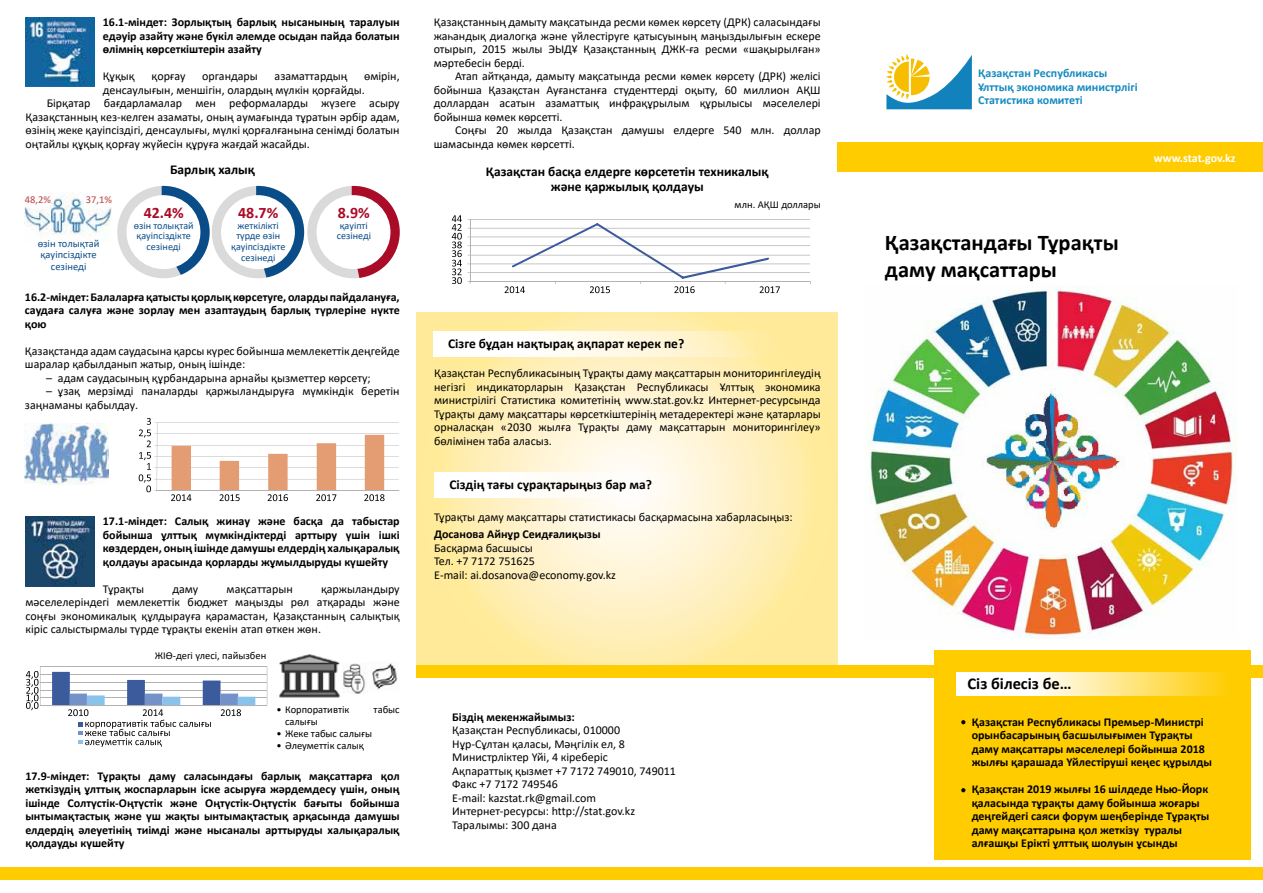
<style>
.page{position:relative;width:1263px;height:893px;background:#fff}
.page>*{position:absolute;margin:0;border:0;box-sizing:border-box;transform-origin:0 0}
.t1{font:700 22.5px/27px "Calibri";color:#000}
.t2{font:700 16.5px "Calibri";color:#000}
.t3{font:700 15.9px "Calibri";color:#aa0b28}
.t4{font:700 13.5px/15px "Calibri";color:#000;text-align:center}
.t5{font:12px/13.5px "Calibri";color:#000}
.t6{font:700 12px/13.5px "Calibri";color:#000;text-align:justify}
.t7{font:700 12px/13.5px "Calibri";color:#168abf}
.t8{font:700 12px "Calibri";letter-spacing:-.005em;color:#fff}
.t9{font:10.5px "Calibri";color:#000}
.t10{font:10.5px/11.2px "Calibri";color:#0a4c88;text-align:center}
.t11{font:10.5px "Calibri";color:#ba4345}
.t12{font:10.2px/10.8px "Calibri";color:#0a4c88;text-align:center}
</style>
<div class="page">
<div style="left:0;top:867px;width:1263px;height:13px;background:#fc0"></div>
<div style="left:417px;top:665px;width:846px;height:13px;background:#fc0"></div>
<div style="left:838px;top:142px;width:425px;height:30px;background:#fc0"></div>
<img style="left:865px;top:288px;width:371px;height:349px">
<svg style="left:417px;top:313px;width:421px;height:352px;background:#ffefb7"></svg>
<svg style="left:886px;top:54px;width:86px;height:55px"></svg>
<div style="left:935px;top:651px;width:316px;height:209px;background:#fc0"></div>
<div style="left:434px;top:472px;width:273px;height:25px;background:#fff"></div>
<svg style="left:434px;top:332px;width:343px;height:25px"></svg>
<svg style="left:956px;top:672px;width:267px;height:24px;background:#ffeda7"></svg>
<svg style="left:961px;top:720px;width:4px;height:4px"></svg>
<svg style="left:961px;top:788px;width:4px;height:4px"></svg>
<svg style="left:117px;top:186px;width:283px;height:92px"></svg>
<img style="left:25px;top:193px;width:87px;height:49px">
<img style="left:26px;top:17px;width:68px;height:70px">
<img style="left:26px;top:517px;width:68px;height:69px">
<img style="left:25px;top:423px;width:84px;height:62px">
<hr style="left:157px;top:479px;width:242px;height:1px;background:#b3b2b2">
<hr style="left:157px;top:467px;width:242px;height:1px;background:#b3b2b2">
<hr style="left:157px;top:456px;width:242px;height:1px;background:#b3b2b2">
<hr style="left:157px;top:445px;width:242px;height:1px;background:#b3b2b2">
<hr style="left:157px;top:433px;width:242px;height:1px;background:#b3b2b2">
<hr style="left:157px;top:422px;width:242px;height:1px;background:#b3b2b2">
<hr style="left:157px;top:490px;width:242px;height:1px;background:#b3b2b2">
<svg style="left:139px;top:418px;width:19px;height:74px"></svg>
<svg style="left:171px;top:435px;width:214px;height:66px"></svg>
<img style="left:279px;top:654px;width:61px;height:44px">
<img style="left:343px;top:663px;width:55px;height:31px">
<hr style="left:470px;top:272px;width:340px;height:1px;background:#b3b2b2">
<hr style="left:470px;top:264px;width:340px;height:1px;background:#b3b2b2">
<hr style="left:470px;top:255px;width:340px;height:1px;background:#b3b2b2">
<hr style="left:470px;top:245px;width:340px;height:1px;background:#b3b2b2">
<hr style="left:470px;top:237px;width:340px;height:1px;background:#b3b2b2">
<hr style="left:470px;top:228px;width:340px;height:1px;background:#b3b2b2">
<hr style="left:470px;top:219px;width:340px;height:1px;background:#b3b2b2">
<hr style="left:470px;top:219px;width:1px;height:62px;background:#b3b2b2">
<hr style="left:470px;top:281px;width:340px;height:1px;background:#b3b2b2">
<svg style="left:452px;top:215px;width:10px;height:69px"></svg>
<svg style="left:505px;top:223px;width:275px;height:70px"></svg>
<svg style="left:26px;top:666px;width:241px;height:81px"></svg>
<p class="t6" style="left:103px;top:15px;width:298px">16.1-міндет: Зорлықтың барлық нысанының таралуын едәуір азайту және бүкіл әлемде осыдан пайда болатын өлімнің көрсеткіштерін азайту</p>
<p class="t5" style="left:103px;top:69px;width:33px">Құқық</p>
<p class="t5" style="left:152px;top:69px;width:35px">қорғау</p>
<p class="t5" style="left:202px;top:69px;width:57px">органдары</p>
<p class="t5" style="left:275px;top:69px;width:74px">азаматтардың</p>
<p class="t5" style="left:364px;top:69px;width:37px">өмірін,</p>
<p class="t5" style="left:103px;top:83px;width:263px">денсаулығын, меншігін, олардың мүлкін қорғайды.</p>
<p class="t5" style="left:47px;top:96px;width:354px">Бірқатар бағдарламалар мен реформаларды жүзеге асыру</p>
<p class="t5" style="left:26px;top:110px;width:376px">Қазақстанның кез-келген азаматы, оның аумағында тұратын әрбір адам,</p>
<p class="t5" style="left:26px;top:123px;width:376px">өзінің жеке қауіпсіздігі, денсаулығы, мүлкі қорғалғанына сенімді болатын</p>
<p class="t5" style="left:26px;top:137px;width:286px">оңтайлы құқық қорғау жүйесін құруға жағдай жасайды.</p>
<p class="t11" style="left:25px;top:192px;width:28px">48,2%</p>
<p class="t11" style="left:86px;top:192px;width:28px">37,1%</p>
<p class="t10" style="left:38px;top:238px;width:63px">өзін толықтай қауіпсіздікте сезінеді</p>
<p class="t4" style="left:170px;top:162px;width:87px">Барлық халық</p>
<h3 class="t3" style="left:144px;top:201px;width:42px">42.4%</h3>
<p class="t12" style="left:134px;top:220px;width:61px">өзін толықтай қауіпсіздікте сезінеді</p>
<h3 class="t3" style="left:238px;top:201px;width:42px">48.7%</h3>
<p class="t12" style="left:231px;top:220px;width:56px">жеткілікті түрде өзін қауіпсіздікте сезінеді</p>
<h3 class="t3" style="left:338px;top:201px;width:34px">8.9%</h3>
<p class="t12" style="left:337px;top:220px;width:36px">қауіпті сезінеді</p>
<p class="t6" style="left:25px;top:290px;width:376px">16.2-міндет: Балаларға қатысты қорлық көрсетуге, оларды пайдалануға, саудаға салуға және зорлау мен азаптаудың барлық түрлеріне нүкте қою</p>
<p class="t5" style="left:25px;top:344px;width:376px">Қазақстанда адам саудасына қарсы күрес бойынша мемлекеттік деңгейде шаралар қабылданып жатыр, оның ішінде:</p>
<p class="t5" style="left:46px;top:371px;width:326px">– адам саудасының құрбандарына арнайы қызметтер көрсету;</p>
<p class="t5" style="left:25px;top:384px;width:376px;text-indent:21px">– ұзақ мерзімді паналарды қаржыландыруға мүмкіндік беретін заңнаманы қабылдау.</p>
<p class="t6" style="left:103px;top:514px;width:298px">17.1-міндет: Салық жинау және басқа да табыстар бойынша ұлттық мүмкіндіктерді арттыру үшін ішкі көздерден, оның ішінде дамушы елдердің халықаралық қолдауы арасында қорларды жұмылдыруды күшейту</p>
<p class="t5" style="left:103px;top:582px;width:43px">Тұрақты</p>
<p class="t5" style="left:172px;top:582px;width:27px">даму</p>
<p class="t5" style="left:227px;top:582px;width:68px">мақсаттарын</p>
<p class="t5" style="left:26px;top:582px;width:376px;text-align:justify;text-indent:296px">қаржыландыру мәселелеріндегі мемлекеттік бюджет маңызды рөл атқарады және соңғы экономикалық құлдырауға қарамастан, Қазақстанның салықтық кіріс салыстырмалы түрде тұрақты екенін атап өткен жөн.</p>
<p class="t9" style="left:155px;top:648px;width:113px">ЖІӨ-дегі үлесі, пайызбен</p>
<p class="t9" style="left:277px;top:702px;width:74px">• Корпоративтік</p>
<p class="t9" style="left:374px;top:702px;width:28px">табыс</p>
<p class="t9" style="left:285px;top:714px;width:34px">салығы</p>
<p class="t9" style="left:277px;top:726px;width:97px">• Жеке табыс салығы</p>
<p class="t9" style="left:277px;top:738px;width:89px">• Әлеуметтік салық</p>
<p class="t6" style="left:25px;top:769px;width:376px">17.9-міндет: Тұрақты даму саласындағы барлық мақсаттарға қол жеткізудің ұлттық жоспарларын іске асыруға жәрдемдесу үшін, оның ішінде Солтүстік-Оңтүстік және Оңтүстік-Оңтүстік бағыты бойынша ынтымақтастық және үш жақты ынтымақтастық арқасында дамушы елдердің әлеуетінің тиімді және нысаналы арттыруды халықаралық қолдауды күшейту</p>
<p class="t5" style="left:434px;top:15px;width:388px;text-align:justify">Қазақстанның дамыту мақсатында ресми көмек көрсету (ДРК) саласындағы жаһандық диалогқа және үйлестіруге қатысуының маңыздылығын ескере отырып, 2015 жылы ЭЫДҰ Қазақстанның ДЖК-ға ресми «шақырылған» мәртебесін берді.</p>
<p class="t5" style="left:434px;top:69px;width:388px;text-align:justify;text-indent:21px">Атап айтқанда, дамыту мақсатында ресми көмек көрсету (ДРК) желісі бойынша Қазақстан Ауғанстанға студенттерді оқыту, 60 миллион АҚШ доллардан асатын азаматтық инфрақұрылым құрылысы мәселелері бойынша көмек көрсетті.</p>
<p class="t5" style="left:434px;top:123px;width:388px;text-indent:21px">Соңғы 20 жылда Қазақстан дамушы елдерге 540 млн. доллар шамасында көмек көрсетті.</p>
<p class="t4" style="left:486px;top:164px;width:285px">Қазақстан басқа елдерге көрсететін техникалық және қаржылық қолдауы</p>
<p class="t9" style="left:735px;top:197px;width:88px">млн. АҚШ доллары</p>
<p class="t4" style="left:448px;top:336px;width:238px">Сізге бұдан нақтырақ ақпарат керек пе?</p>
<p class="t5" style="left:434px;top:366px;width:388px;text-align:justify">Қазақстан Республикасының Тұрақты даму мақсаттарын мониторингілеудің негізгі индикаторларын Қазақстан Республикасы Ұлттық экономика министрілігі Статистика комитетінің www.stat.gov.kz Интернет-ресурсында Тұрақты даму мақсаттары көрсеткіштерінің метадеректері және қатарлары орналасқан «2030 жылға Тұрақты даму мақсаттарын мониторингілеу» бөлімінен таба аласыз.</p>
<p class="t4" style="left:449px;top:477px;width:204px">Сіздің тағы сұрақтарыңыз бар ма?</p>
<p class="t5" style="left:434px;top:509px;width:360px">Тұрақты даму мақсаттары статистикасы басқармасына хабарласыңыз:</p>
<p class="t6" style="left:434px;top:527px;width:168px">Досанова Айнұр Сеидғалиқызы</p>
<p class="t5" style="left:434px;top:541px;width:183px">Басқарма басшысы<br>Тел. +7 7172 751625<br>Е-mail: ai.dosanova@economy.gov.kz</p>
<p class="t6" style="left:452px;top:710px;width:124px">Біздің мекенжайымыз:</p>
<p class="t5" style="left:452px;top:723px;width:225px">Қазақстан Республикасы, 010000<br>Нұр-Сұлтан қаласы, Мәңгілік ел, 8<br>Министрліктер Үйі, 4 кіреберіс<br>Ақпараттық қызмет +7 7172 749010, 749011<br>Факс +7 7172 749546<br>Е-mail: kazstat.rk@gmail.com<br>Интернет-ресурсы: http://stat.gov.kz<br>Таралымы: 300 дана</p>
<p class="t7" style="left:978px;top:66px;width:161px">Қазақстан Республикасы<br>Ұлттық экономика министрлігі<br>Статистика комитеті</p>
<p class="t8" style="left:1154px;top:149px;width:84px">www.stat.gov.kz</p>
<h1 class="t1" style="left:885px;top:229px;width:235px">Қазақстандағы Тұрақты даму мақсаттары</h1>
<h2 class="t2" style="left:967px;top:672px;width:105px">Сіз білесіз бе…</h2>
<p class="t6" style="left:972px;top:715px;width:242px;text-align:left">Қазақстан Республикасы Премьер-Министрі орынбасарының басшылығымен Тұрақты даму мақсаттары мәселелері бойынша 2018 жылғы қарашада Үйлестіруші кеңес құрылды</p>
<p class="t6" style="left:972px;top:782px;width:239px;text-align:left">Қазақстан 2019 жылғы 16 шілдеде Нью-Йорк қаласында тұрақты даму бойынша жоғары деңгейдегі саяси форум шеңберінде Тұрақты даму мақсаттарына қол жеткізу туралы алғашқы Ерікті ұлттық шолуын ұсынды</p>
</div>
